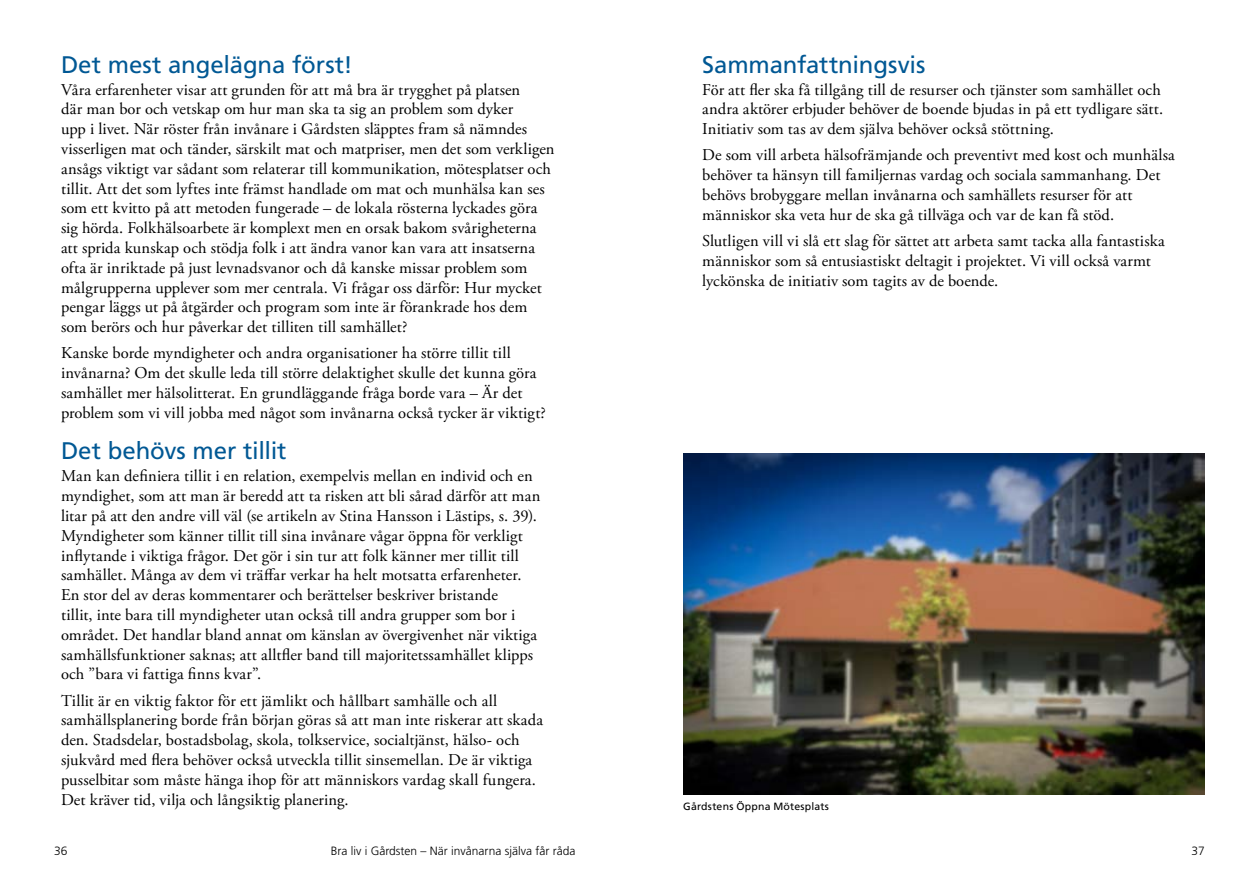
<style>
.page{position:relative;width:1259px;height:893px;background:#fff}
.page>*{position:absolute;margin:0;border:0;box-sizing:border-box;transform-origin:0 0}
.t1{font:24px "Frutiger LT Std";letter-spacing:-.005em;color:#005894}
.t2{font:16.5px/19.8px "Adobe Garamond Pro";letter-spacing:.005em;color:#000}
.t3{font:300 12px "Frutiger LT Std";color:#000}
.t4{font:10.5px "Frutiger LT Std";letter-spacing:.02em;color:#000}
</style>
<div class="page">
<img style="left:683px;top:453px;width:521px;height:341px">
<h1 class="t1" style="left:61px;top:50px;width:293px">Det mest angelägna först!</h1>
<p class="t2" style="left:61px;top:80px;width:495px">Våra erfarenheter visar att grunden för att må bra är trygghet på platsen<br>där man bor och vetskap om hur man ska ta sig an problem som dyker<br>upp i livet. När röster från invånare i Gårdsten släpptes fram så nämndes visserligen mat och tänder, särskilt mat och matpriser, men det som verkligen ansågs viktigt var sådant som relaterar till kommunikation, mötesplatser och tillit. Att det som lyftes inte främst handlade om mat och munhälsa kan ses som ett kvitto på att metoden fungerade – de lokala rösterna lyckades göra sig hörda. Folkhälsoarbete är komplext men en orsak bakom svårigheterna att sprida kunskap och stödja folk i att ändra vanor kan vara att insatserna ofta är inriktade på just levnadsvanor och då kanske missar problem som målgrupperna upplever som mer centrala. Vi frågar oss därför: Hur mycket pengar läggs ut på åtgärder och program som inte är förankrade hos dem som berörs och hur påverkar det tilliten till samhället?</p>
<p class="t2" style="left:61px;top:344px;width:486px">Kanske borde myndigheter och andra organisationer ha större tillit till invånarna? Om det skulle leda till större delaktighet skulle det kunna göra samhället mer hälsolitterat. En grundläggande fråga borde vara – Är det problem som vi vill jobba med något som invånarna också tycker är viktigt?</p>
<h1 class="t1" style="left:61px;top:437px;width:227px">Det behövs mer tillit</h1>
<p class="t2" style="left:61px;top:467px;width:481px">Man kan definiera tillit i en relation, exempelvis mellan en individ och en myndighet, som att man är beredd att ta risken att bli sårad därför att man litar på att den andre vill väl (se artikeln av Stina Hansson i Lästips, s. 39).<br>Myndigheter som känner tillit till sina invånare vågar öppna för verkligt inflytande i viktiga frågor. Det gör i sin tur att folk känner mer tillit till samhället. Många av dem vi träffar verkar ha helt motsatta erfarenheter.<br>En stor del av deras kommentarer och berättelser beskriver bristande<br>tillit, inte bara till myndigheter utan också till andra grupper som bor i området. Det handlar bland annat om känslan av övergivenhet när viktiga samhällsfunktioner saknas; att alltfler band till majoritetssamhället klipps och ”bara vi fattiga finns kvar”.</p>
<p class="t2" style="left:61px;top:691px;width:483px">Tillit är en viktig faktor för ett jämlikt och hållbart samhälle och all samhällsplanering borde från början göras så att man inte riskerar att skada den. Stadsdelar, bostadsbolag, skola, tolkservice, socialtjänst, hälso- och sjukvård med flera behöver också utveckla tillit sinsemellan. De är viktiga pusselbitar som måste hänga ihop för att människors vardag skall fungera.<br>Det kräver tid, vilja och långsiktig planering.</p>
<h1 class="t1" style="left:702px;top:50px;width:225px">Sammanfattningsvis</h1>
<p class="t2" style="left:702px;top:80px;width:462px">För att fler ska få tillgång till de resurser och tjänster som samhället och andra aktörer erbjuder behöver de boende bjudas in på ett tydligare sätt.<br>Initiativ som tas av dem själva behöver också stöttning.</p>
<p class="t2" style="left:702px;top:146px;width:474px">De som vill arbeta hälsofrämjande och preventivt med kost och munhälsa behöver ta hänsyn till familjernas vardag och sociala sammanhang. Det behövs brobyggare mellan invånarna och samhällets resurser för att människor ska veta hur de ska gå tillväga och var de kan få stöd.</p>
<p class="t2" style="left:702px;top:231px;width:464px">Slutligen vill vi slå ett slag för sättet att arbeta samt tacka alla fantastiska människor som så entusiastiskt deltagit i projektet. Vi vill också varmt lyckönska de initiativ som tagits av de boende.</p>
<p class="t4" style="left:683px;top:800px;width:147px">Gårdstens Öppna Mötesplats</p>
<p class="t3" style="left:54px;top:844px;width:15px">36</p>
<p class="t3" style="left:331px;top:844px;width:246px">Bra liv i Gårdsten – När invånarna själva får råda</p>
<p class="t3" style="left:1191px;top:844px;width:15px">37</p>
</div>
